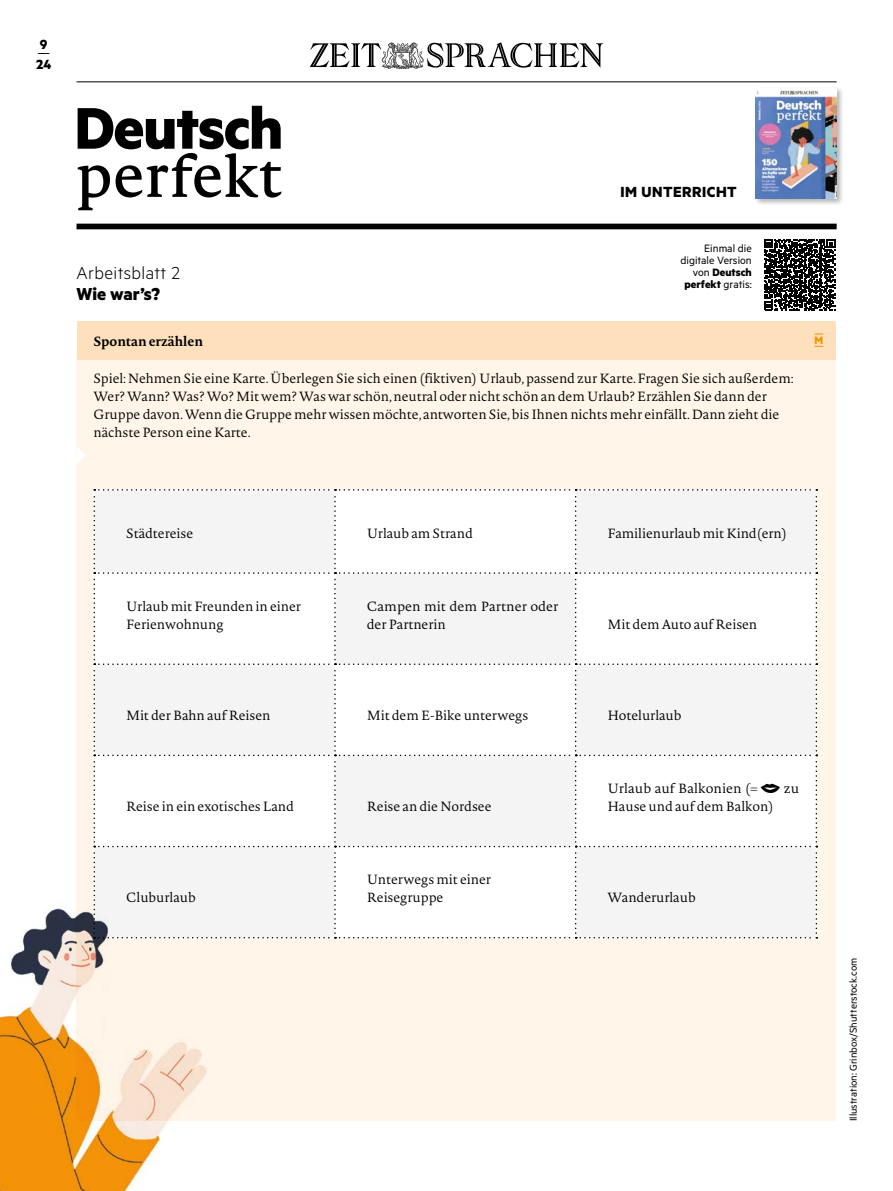
<style>
.page{position:relative;width:893px;height:1191px;background:#fff}
.page>*{position:absolute;margin:0;border:0;box-sizing:border-box;transform-origin:0 0}
.t1{font:300 19.5px "Metric";letter-spacing:.02em;color:#000}
.t2{font:700 19.5px "Metric";color:#000}
.t3{font:700 16.5px "Metric";letter-spacing:.03em;color:#000}
.t4{font:700 15px "Metric";color:#000}
.t5{font:15px "Metric";color:#000}
.t6{font:300 13.2px/18.3px "Novel Pro";letter-spacing:-.005em;color:#000}
.t7{font:700 13.2px "Novel Pro";letter-spacing:-.005em;color:#000}
.t8{font:12px/12px "Metric";color:#000;text-align:right}
.t9{font:700 12px "Metric";color:#f39200}
.t10{font:11.25px "Metric";color:#000}
.s1{font-weight:700}
</style>
<div class="page">
<div style="left:77px;top:360px;width:759px;height:761px;background:#fff5e9"></div>
<svg style="left:77px;top:447px;width:8px;height:16px"></svg>
<div style="left:77px;top:321px;width:759px;height:39px;background:#fee0bc"></div>
<div style="left:77px;top:224px;width:760px;height:5px;background:#000"></div>
<svg style="left:78px;top:106px;width:204px;height:104px"></svg>
<svg style="left:310px;top:42px;width:293px;height:27px"></svg>
<hr style="left:77px;top:82px;width:760px;height:1px;background:#000">
<div style="left:754px;top:87px;width:90px;height:119px;background:#000;opacity:.29"></div>
<img style="left:756px;top:88px;width:81px;height:111px">
<svg style="left:764px;top:239px;width:71px;height:71px"></svg>
<img style="left:0;top:840px;width:236px;height:351px">
<svg style="left:94px;top:489px;width:723px;height:449px"></svg>
<p class="t4" style="left:40px;top:35px;width:9px">9</p>
<p class="t5" style="left:37px;top:45px;width:14px">—</p>
<p class="t4" style="left:36px;top:55px;width:17px">24</p>
<h1 class="t1" style="left:77px;top:261px;width:105px">Arbeitsblatt 2</h1>
<h1 class="t2" style="left:77px;top:282px;width:85px">Wie war’s?</h1>
<p class="t3" style="left:620px;top:182px;width:118px">IM UNTERRICHT</p>
<p class="t8" style="left:680px;top:242px;width:73px">Einmal die digitale Version von <span class="s1">Deutsch perfekt</span> gratis:</p>
<p class="t7" style="left:94px;top:331px;width:111px">Spontan erzählen</p>
<p class="t6" style="left:94px;top:368px;width:702px">Spiel: Nehmen Sie eine Karte. Überlegen Sie sich einen (fiktiven) Urlaub, passend zur Karte. Fragen Sie sich außerdem:<br>Wer? Wann? Was? Wo? Mit wem? Was war schön, neutral oder nicht schön an dem Urlaub? Erzählen Sie dann der Gruppe davon. Wenn die Gruppe mehr wissen möchte, antworten Sie, bis Ihnen nichts mehr einfällt. Dann zieht die nächste Person eine Karte.</p>
<p class="t9" style="left:814px;top:333px;width:10px">M</p>
<p class="t6" style="left:126px;top:523px;width:69px">Städtereise</p>
<p class="t6" style="left:367px;top:523px;width:107px">Urlaub am Strand</p>
<p class="t6" style="left:608px;top:523px;width:181px">Familienurlaub mit Kind(ern)</p>
<p class="t6" style="left:126px;top:596px;width:176px">Urlaub mit Freunden in einer<br>Ferienwohnung</p>
<p class="t6" style="left:367px;top:596px;width:193px">Campen mit dem Partner oder der Partnerin</p>
<p class="t6" style="left:608px;top:614px;width:151px">Mit dem Auto auf Reisen</p>
<p class="t6" style="left:126px;top:706px;width:146px">Mit der Bahn auf Reisen</p>
<p class="t6" style="left:367px;top:706px;width:163px">Mit dem E-Bike unterwegs</p>
<p class="t6" style="left:608px;top:706px;width:76px">Hotelurlaub</p>
<p class="t6" style="left:126px;top:797px;width:169px">Reise in ein exotisches Land</p>
<p class="t6" style="left:367px;top:797px;width:126px">Reise an die Nordsee</p>
<p class="t6" style="left:126px;top:888px;width:71px">Cluburlaub</p>
<p class="t6" style="left:367px;top:870px;width:126px">Unterwegs mit einer<br>Reisegruppe</p>
<p class="t6" style="left:608px;top:778px;width:151px">Urlaub auf Balkonien (=</p>
<p class="t6" style="left:784px;top:778px;width:17px">zu</p>
<p class="t6" style="left:608px;top:797px;width:167px">Hause und auf dem Balkon)</p>
<p class="t6" style="left:608px;top:888px;width:90px">Wanderurlaub</p>
<p class="t10" style="left:847px;top:1121px;width:165px;rotate:-90deg">Illustration: Grinbox/Shutterstock.com</p>
</div>
